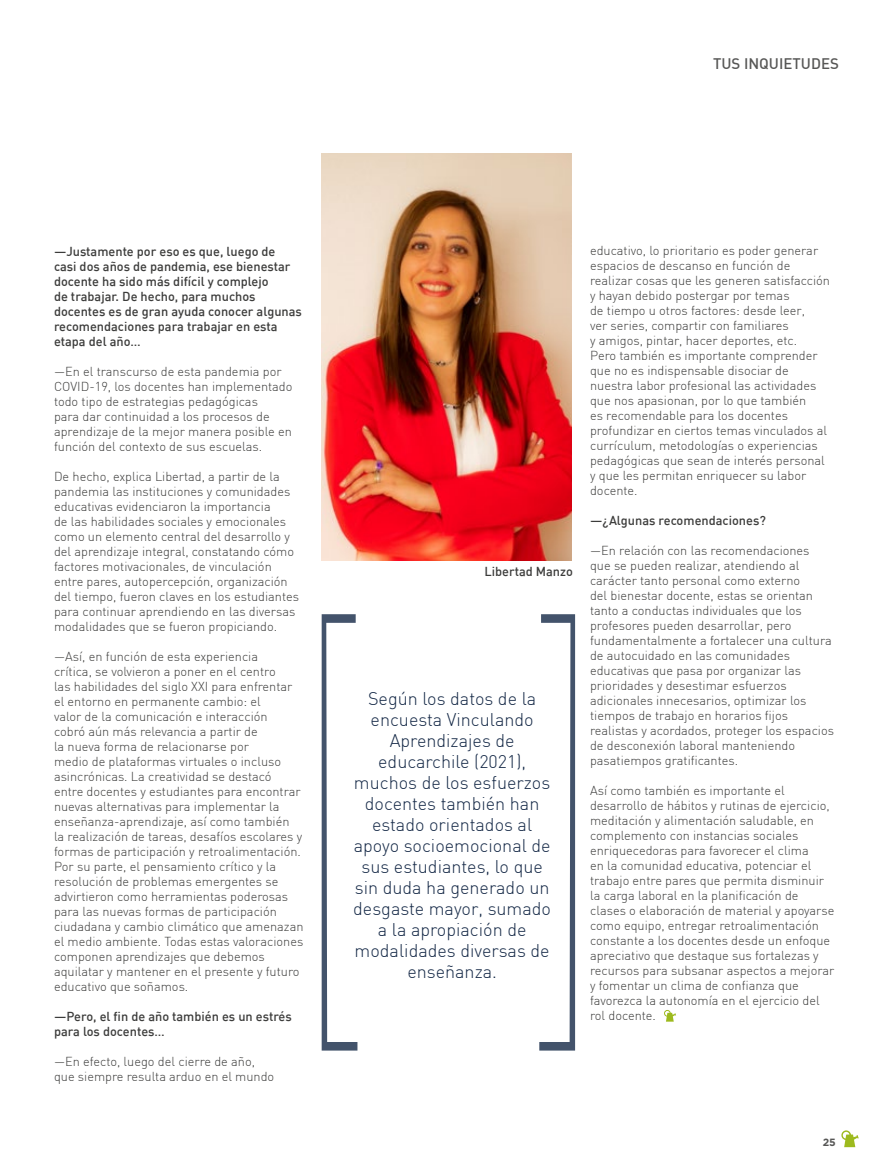
<style>
.page{position:relative;width:893px;height:1170px;background:#fff}
.page>*{position:absolute;margin:0;border:0;box-sizing:border-box;transform-origin:0 0}
.t1{font:300 18px/21px "DIN";color:#142846;text-align:center}
.t2{font:500 15px "DIN";color:#575756}
.t3{font:300 12.75px/15px "DIN";color:#3c3c3b}
.t4{font:500 12.75px/15px "DIN";color:#3c3c3b}
.t5{font:700 10.5px "Gotham HTF";color:#575756}
</style>
<div class="page">
<svg style="left:841px;top:1130px;width:18px;height:16px"></svg>
<hr style="left:0;top:571px;width:1px;height:259px;background:#142846">
<svg style="left:322px;top:614px;width:35px;height:436px"></svg>
<svg style="left:539px;top:614px;width:36px;height:436px"></svg>
<img style="left:322px;top:153px;width:249px;height:408px">
<svg style="left:664px;top:1010px;width:12px;height:11px"></svg>
<p class="t2" style="left:713px;top:54px;width:127px">TUS INQUIETUDES</p>
<p class="t4" style="left:54px;top:243px;width:249px">—Justamente por eso es que, luego de<br>casi dos años de pandemia, ese bienestar docente ha sido más difícil y complejo<br>de trabajar. De hecho, para muchos docentes es de gran ayuda conocer algunas recomendaciones para trabajar en esta etapa del año…</p>
<p class="t3" style="left:54px;top:364px;width:240px">—En el transcurso de esta pandemia por COVID-19, los docentes han implementado todo tipo de estrategias pedagógicas<br>para dar continuidad a los procesos de aprendizaje de la mejor manera posible en función del contexto de sus escuelas.</p>
<p class="t3" style="left:54px;top:469px;width:247px">De hecho, explica Libertad, a partir de la pandemia las instituciones y comunidades educativas evidenciaron la importancia<br>de las habilidades sociales y emocionales como un elemento central del desarrollo y del aprendizaje integral, constatando cómo factores motivacionales, de vinculación entre pares, autopercepción, organización del tiempo, fueron claves en los estudiantes para continuar aprendiendo en las diversas modalidades que se fueron propiciando.</p>
<p class="t3" style="left:54px;top:648px;width:251px">—Así, en función de esta experiencia<br>crítica, se volvieron a poner en el centro<br>las habilidades del siglo XXI para enfrentar el entorno en permanente cambio: el<br>valor de la comunicación e interacción<br>cobró aún más relevancia a partir de<br>la nueva forma de relacionarse por<br>medio de plataformas virtuales o incluso asincrónicas. La creatividad se destacó entre docentes y estudiantes para encontrar nuevas alternativas para implementar la enseñanza-aprendizaje, así como también<br>la realización de tareas, desafíos escolares y formas de participación y retroalimentación.<br>Por su parte, el pensamiento crítico y la resolución de problemas emergentes se advirtieron como herramientas poderosas para las nuevas formas de participación ciudadana y cambio climático que amenazan el medio ambiente. Todas estas valoraciones componen aprendizajes que debemos aquilatar y mantener en el presente y futuro educativo que soñamos.</p>
<p class="t4" style="left:54px;top:1008px;width:239px">—Pero, el fin de año también es un estrés para los docentes…</p>
<p class="t3" style="left:54px;top:1053px;width:222px">—En efecto, luego del cierre de año, que siempre resulta arduo en el mundo</p>
<p class="t4" style="left:485px;top:563px;width:90px">Libertad Manzo</p>
<p class="t1" style="left:353px;top:688px;width:199px">Según los datos de la encuesta Vinculando<br>Aprendizajes de educarchile (2021), muchos de los esfuerzos docentes también han estado orientados al apoyo socioemocional de sus estudiantes, lo que sin duda ha generado un desgaste mayor, sumado a la apropiación de modalidades diversas de enseñanza.</p>
<p class="t3" style="left:590px;top:243px;width:241px">educativo, lo prioritario es poder generar espacios de descanso en función de realizar cosas que les generen satisfacción y hayan debido postergar por temas<br>de tiempo u otros factores: desde leer,<br>ver series, compartir con familiares<br>y amigos, pintar, hacer deportes, etc.<br>Pero también es importante comprender que no es indispensable disociar de nuestra labor profesional las actividades que nos apasionan, por lo que también<br>es recomendable para los docentes profundizar en ciertos temas vinculados al currículum, metodologías o experiencias pedagógicas que sean de interés personal y que les permitan enriquecer su labor docente.</p>
<p class="t4" style="left:590px;top:512px;width:177px">—¿Algunas recomendaciones?</p>
<p class="t3" style="left:590px;top:542px;width:245px">—En relación con las recomendaciones<br>que se pueden realizar, atendiendo al carácter tanto personal como externo<br>del bienestar docente, estas se orientan tanto a conductas individuales que los profesores pueden desarrollar, pero fundamentalmente a fortalecer una cultura de autocuidado en las comunidades educativas que pasa por organizar las prioridades y desestimar esfuerzos adicionales innecesarios, optimizar los tiempos de trabajo en horarios fijos realistas y acordados, proteger los espacios de desconexión laboral manteniendo pasatiempos gratificantes.</p>
<p class="t3" style="left:590px;top:782px;width:246px">Así como también es importante el desarrollo de hábitos y rutinas de ejercicio, meditación y alimentación saludable, en complemento con instancias sociales enriquecedoras para favorecer el clima<br>en la comunidad educativa, potenciar el trabajo entre pares que permita disminuir la carga laboral en la planificación de clases o elaboración de material y apoyarse como equipo, entregar retroalimentación constante a los docentes desde un enfoque apreciativo que destaque sus fortalezas y recursos para subsanar aspectos a mejorar y fomentar un clima de confianza que favorezca la autonomía en el ejercicio del rol docente.</p>
<p class="t5" style="left:823px;top:1135px;width:14px">25</p>
</div>
